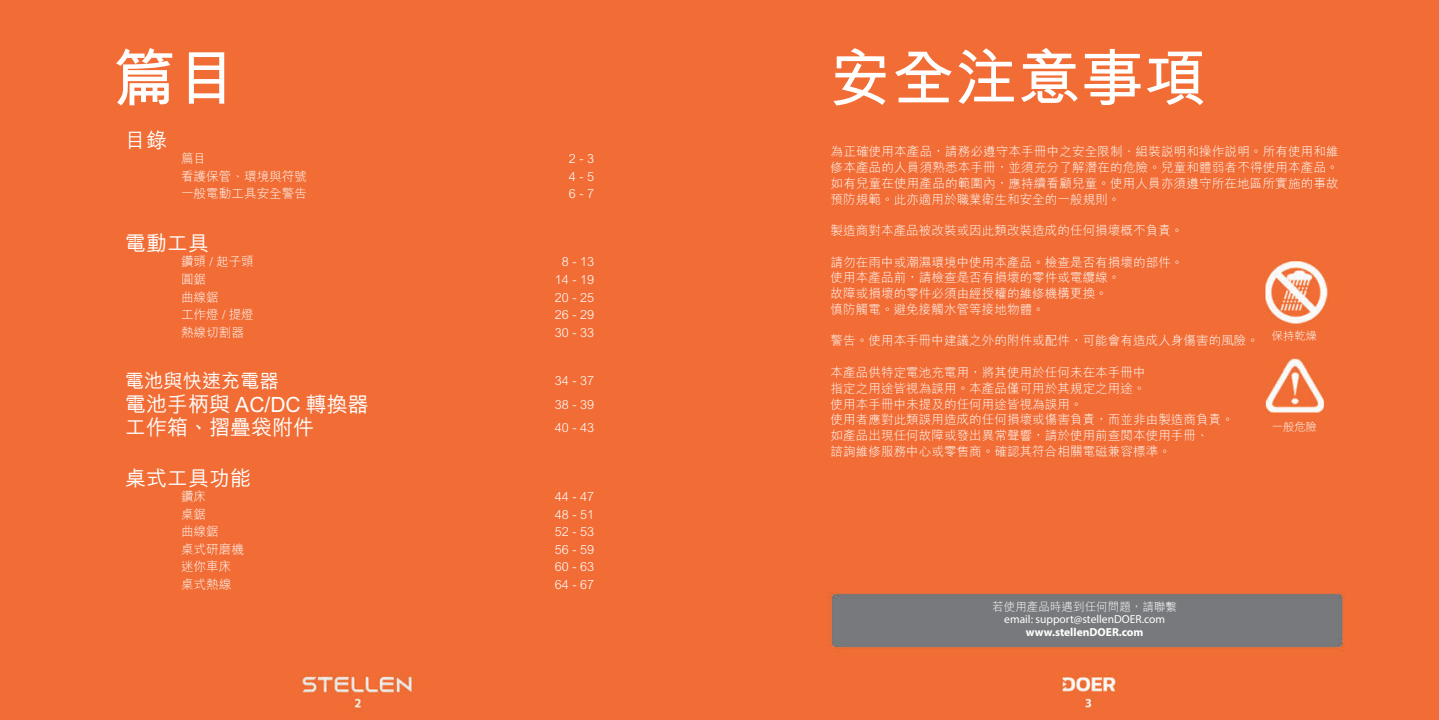
<style>
.page{position:relative;width:1439px;height:720px;background:#fff}
.page>*{position:absolute;margin:0;border:0;box-sizing:border-box;transform-origin:0 0}
.中大標{font:700 63px "M Hei HK";color:#fff}
.t1{font:500 21px "M Hei HK";color:#fff}
.t2{font:500 19.25px "M Hei HK";color:#fff}
.中內文{font:300 12.6px/15.8px "M Hei HK";color:#fff;text-align:justify}
.t3{font:11.55px "Myriad Pro";color:#fff}
.t4{font:700 11.55px "Myriad Pro";color:#fff}
.t5{font:300 11.55px "M Hei HK";color:#fff}
.t6{font:300 11.38px "M Hei HK";color:#fff}
</style>
<div class="page">
<div style="left:0;top:0;width:1439px;height:719px;background:#f16d35"></div>
<p class="中大標" style="left:113px;top:32px;width:127px">篇目</p>
<p class="中大標" style="left:828px;top:32px;width:380px">安全注意事項</p>
<p class="中內文" style="left:830px;top:143px;width:510px">為正確使用本產品，請務必遵守本手冊中之安全限制、組裝說明和操作說明。所有使用和維修本產品的人員須熟悉本手冊，並須充分了解潛在的危險。兒童和體弱者不得使用本產品。如有兒童在使用產品的範圍內，應持續看顧兒童。使用人員亦須遵守所在地區所實施的事故預防規範。此亦適用於職業衛生和安全的一般規則。</p>
<p class="中內文" style="left:830px;top:222px;width:354px">製造商對本產品被改裝或因此類改裝造成的任何損壞概不負責。</p>
<p class="中內文" style="left:830px;top:253px;width:354px">請勿在雨中或潮濕環境中使用本產品。檢查是否有損壞的部件。</p>
<p class="中內文" style="left:830px;top:269px;width:291px">使用本產品前，請檢查是否有損壞的零件或電纜線。</p>
<p class="中內文" style="left:830px;top:285px;width:279px">故障或損壞的零件必須由經授權的維修機構更換。</p>
<p class="中內文" style="left:830px;top:301px;width:216px">慎防觸電。避免接觸水管等接地物體。</p>
<p class="中內文" style="left:830px;top:332px;width:430px">警告。使用本手冊中建議之外的附件或配件，可能會有造成人身傷害的風險。</p>
<p class="中內文" style="left:830px;top:364px;width:316px">本產品供特定電池充電用，將其使用於任何未在本手冊中</p>
<p class="中內文" style="left:830px;top:379px;width:316px">指定之用途皆視為誤用。本產品僅可用於其規定之用途。</p>
<p class="中內文" style="left:830px;top:395px;width:253px">使用本手冊中未提及的任何用途皆視為誤用。</p>
<p class="中內文" style="left:830px;top:411px;width:405px">使用者應對此類誤用造成的任何損壞或傷害負責，而並非由製造商負責。</p>
<p class="中內文" style="left:830px;top:427px;width:379px">如產品出現任何故障或發出異常聲響，請於使用前查閱本使用手冊、</p>
<p class="中內文" style="left:830px;top:442px;width:342px">諮詢維修服務中心或零售商。確認其符合相關電磁兼容標準。</p>
<p class="t1" style="left:125px;top:125px;width:43px">目錄</p>
<p class="中內文" style="left:181px;top:150px;width:27px">篇目</p>
<p class="中內文" style="left:569px;top:150px;width:27px">2-3</p>
<p class="中內文" style="left:181px;top:168px;width:128px">看護保管、環境與符號</p>
<p class="中內文" style="left:569px;top:168px;width:27px">4-5</p>
<p class="中內文" style="left:181px;top:185px;width:128px">一般電動工具安全警告</p>
<p class="中內文" style="left:569px;top:185px;width:27px">6-7</p>
<p class="t1" style="left:125px;top:228px;width:85px">電動工具</p>
<p class="中內文" style="left:181px;top:253px;width:74px">鑽頭 / 起子頭</p>
<p class="中內文" style="left:562px;top:253px;width:34px">8-13</p>
<p class="中內文" style="left:181px;top:271px;width:27px">圓鋸</p>
<p class="中內文" style="left:555px;top:271px;width:41px">14- 19</p>
<p class="中內文" style="left:181px;top:288px;width:39px">曲線鋸</p>
<p class="中內文" style="left:555px;top:288px;width:41px">20- 25</p>
<p class="中內文" style="left:181px;top:306px;width:74px">工作燈 / 提燈</p>
<p class="中內文" style="left:555px;top:306px;width:41px">26- 29</p>
<p class="中內文" style="left:181px;top:323px;width:64px">熱線切割器</p>
<p class="中內文" style="left:555px;top:323px;width:41px">30- 33</p>
<p class="t2" style="left:125px;top:367px;width:156px">電池與快速充電器</p>
<p class="中內文" style="left:555px;top:372px;width:41px">34- 37</p>
<p class="t1" style="left:125px;top:389px;width:245px">電池手柄與 AC/DC 轉換器</p>
<p class="中內文" style="left:555px;top:396px;width:41px">38- 39</p>
<p class="t1" style="left:125px;top:412px;width:190px">工作箱、摺疊袋附件</p>
<p class="中內文" style="left:555px;top:419px;width:41px">40- 43</p>
<p class="t1" style="left:125px;top:463px;width:127px">桌式工具功能</p>
<p class="中內文" style="left:181px;top:488px;width:27px">鑽床</p>
<p class="中內文" style="left:555px;top:488px;width:41px">44- 47</p>
<p class="中內文" style="left:181px;top:505px;width:27px">桌鋸</p>
<p class="中內文" style="left:555px;top:505px;width:41px">48- 51</p>
<p class="中內文" style="left:181px;top:523px;width:39px">曲線鋸</p>
<p class="中內文" style="left:555px;top:523px;width:41px">52- 53</p>
<p class="中內文" style="left:181px;top:540px;width:64px">桌式研磨機</p>
<p class="中內文" style="left:555px;top:540px;width:41px">56- 59</p>
<p class="中內文" style="left:181px;top:558px;width:52px">迷你車床</p>
<p class="中內文" style="left:555px;top:558px;width:41px">60- 63</p>
<p class="中內文" style="left:181px;top:575px;width:52px">桌式熱線</p>
<p class="中內文" style="left:555px;top:575px;width:41px">64- 67</p>
<p class="t6" style="left:1271px;top:327px;width:47px">保持乾燥</p>
<p class="t6" style="left:1271px;top:419px;width:47px">一般危險</p>
<p class="t5" style="left:992px;top:598px;width:186px">若使用產品時遇到任何問題，請聯繫</p>
<p class="t3" style="left:1004px;top:611px;width:162px">email: support@stellenDOER.com</p>
<p class="t4" style="left:1026px;top:624px;width:119px">www.stellenDOER.com</p>
</div>
